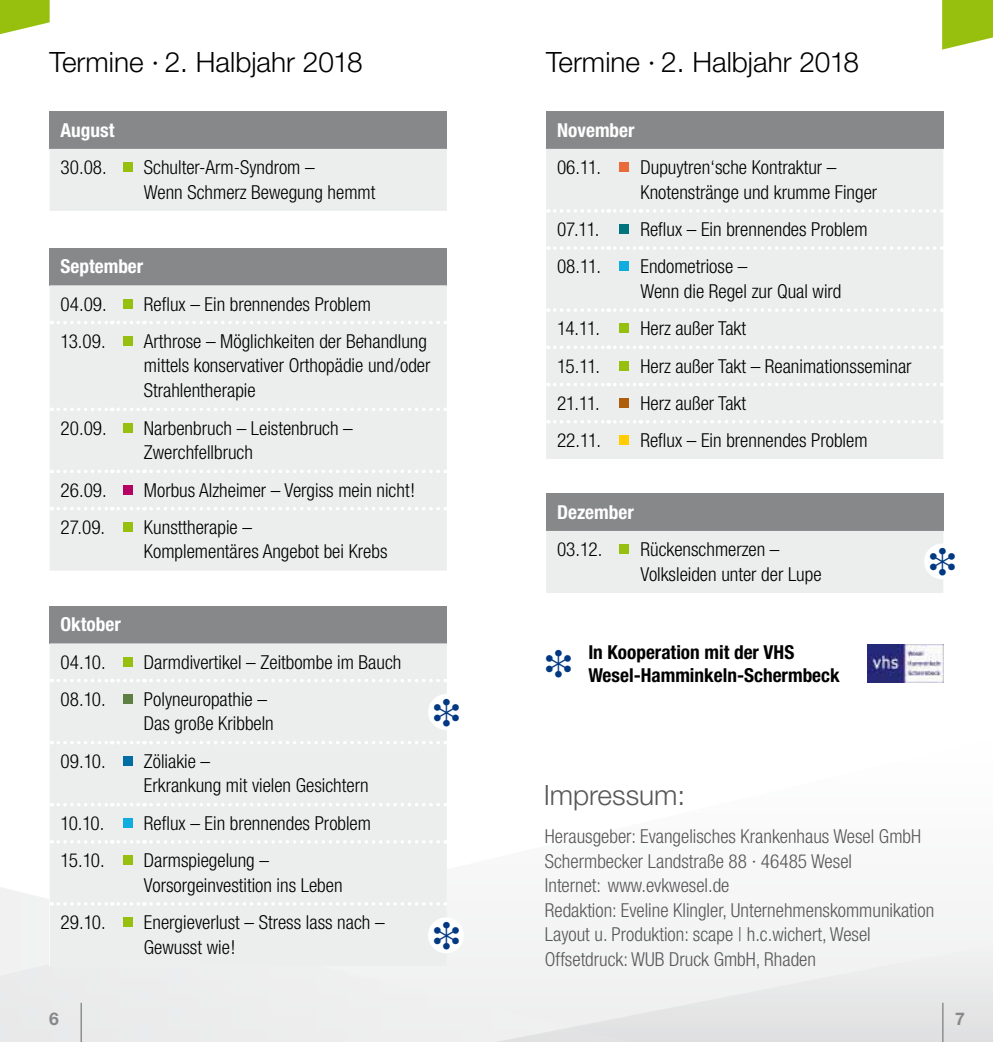
<style>
.page{position:relative;width:993px;height:1042px;background:#fff}
.page>*{position:absolute;margin:0;border:0;box-sizing:border-box;transform-origin:0 0}
.t1{font:300 28px "Helvetica Neue";color:#000}
.t2{font:300 28px "Helvetica Neue";color:#58585a}
.t3{font:300 condensed 19.25px/24.5px "Helvetica Neue";color:#000}
.t4{font:300 condensed 19.25px/24.5px "Helvetica Neue";color:#58585a}
.t5{font:700 condensed 19.25px/22.8px "Helvetica Neue";color:#000}
.t6{font:700 condensed 19.25px "Helvetica Neue";color:#fff}
.t7{font:700 17.5px "Helvetica Neue";color:#87888a}
</style>
<div class="page">
<div style="left:0;top:887px;width:992px;height:155px;background:#f1f1f2"></div>
<svg style="left:422px;top:941px;width:570px;height:101px"></svg>
<svg style="left:942px;top:0;width:50px;height:50px;background:#a4c72c"></svg>
<svg style="left:0;top:0;width:50px;height:34px"></svg>
<hr style="left:941px;top:1003px;width:2px;height:39px;background:#87888a">
<hr style="left:80px;top:1003px;width:2px;height:39px;background:#87888a">
<div style="left:50px;top:112px;width:396px;height:37px;background:#87888a"></div>
<div style="left:50px;top:149px;width:396px;height:62px;background:#eceded"></div>
<div style="left:123px;top:162px;width:9px;height:10px;background:#97bf0d"></div>
<div style="left:50px;top:248px;width:396px;height:37px;background:#87888a"></div>
<div style="left:50px;top:285px;width:396px;height:285px;background:#eceded"></div>
<svg style="left:58px;top:321px;width:87px;height:3px"></svg>
<svg style="left:151px;top:321px;width:295px;height:3px"></svg>
<svg style="left:58px;top:408px;width:87px;height:3px"></svg>
<svg style="left:151px;top:408px;width:295px;height:3px"></svg>
<svg style="left:58px;top:470px;width:87px;height:3px"></svg>
<svg style="left:151px;top:470px;width:295px;height:3px"></svg>
<svg style="left:58px;top:507px;width:87px;height:3px"></svg>
<svg style="left:151px;top:507px;width:295px;height:3px"></svg>
<div style="left:123px;top:299px;width:9px;height:9px;background:#97bf0d"></div>
<div style="left:123px;top:336px;width:9px;height:10px;background:#97bf0d"></div>
<div style="left:123px;top:423px;width:9px;height:9px;background:#97bf0d"></div>
<div style="left:123px;top:485px;width:9px;height:9px;background:#b60363"></div>
<div style="left:123px;top:522px;width:9px;height:10px;background:#97bf0d"></div>
<div style="left:546px;top:494px;width:397px;height:37px;background:#87888a"></div>
<img style="left:867px;top:644px;width:76px;height:38px">
<div style="left:546px;top:112px;width:397px;height:37px;background:#87888a"></div>
<div style="left:546px;top:149px;width:397px;height:310px;background:#eceded"></div>
<svg style="left:554px;top:420px;width:87px;height:3px"></svg>
<svg style="left:647px;top:420px;width:295px;height:3px"></svg>
<svg style="left:554px;top:383px;width:87px;height:3px"></svg>
<svg style="left:647px;top:383px;width:295px;height:3px"></svg>
<svg style="left:554px;top:345px;width:87px;height:4px"></svg>
<svg style="left:647px;top:345px;width:295px;height:4px"></svg>
<svg style="left:554px;top:308px;width:87px;height:4px"></svg>
<svg style="left:647px;top:308px;width:295px;height:4px"></svg>
<svg style="left:554px;top:209px;width:87px;height:4px"></svg>
<svg style="left:647px;top:209px;width:295px;height:4px"></svg>
<svg style="left:554px;top:246px;width:87px;height:4px"></svg>
<svg style="left:647px;top:246px;width:295px;height:4px"></svg>
<div style="left:619px;top:162px;width:10px;height:10px;background:#eb6a39"></div>
<div style="left:619px;top:224px;width:10px;height:10px;background:#00747e"></div>
<div style="left:619px;top:262px;width:10px;height:9px;background:#0face0"></div>
<div style="left:619px;top:324px;width:10px;height:9px;background:#97bf0d"></div>
<div style="left:619px;top:361px;width:10px;height:9px;background:#97bf0d"></div>
<div style="left:619px;top:398px;width:10px;height:10px;background:#ae5d0a"></div>
<div style="left:619px;top:435px;width:10px;height:10px;background:#fecc00"></div>
<div style="left:50px;top:606px;width:396px;height:37px;background:#87888a"></div>
<div style="left:50px;top:643px;width:396px;height:323px;background:#eceded"></div>
<svg style="left:58px;top:679px;width:87px;height:3px"></svg>
<svg style="left:151px;top:679px;width:295px;height:3px"></svg>
<svg style="left:58px;top:741px;width:87px;height:3px"></svg>
<svg style="left:151px;top:741px;width:295px;height:3px"></svg>
<svg style="left:58px;top:902px;width:87px;height:3px"></svg>
<svg style="left:151px;top:902px;width:295px;height:3px"></svg>
<svg style="left:58px;top:803px;width:87px;height:3px"></svg>
<svg style="left:151px;top:803px;width:295px;height:3px"></svg>
<svg style="left:58px;top:840px;width:87px;height:3px"></svg>
<svg style="left:151px;top:840px;width:295px;height:3px"></svg>
<div style="left:123px;top:657px;width:9px;height:9px;background:#97bf0d"></div>
<div style="left:123px;top:694px;width:9px;height:10px;background:#5f7e41"></div>
<div style="left:123px;top:756px;width:9px;height:10px;background:#006da4"></div>
<div style="left:123px;top:818px;width:9px;height:10px;background:#0face0"></div>
<div style="left:123px;top:855px;width:9px;height:10px;background:#97bf0d"></div>
<div style="left:123px;top:917px;width:9px;height:10px;background:#97bf0d"></div>
<div style="left:428px;top:917px;width:35px;height:36px;background:#fff;border-radius:50%"></div>
<div style="left:428px;top:694px;width:35px;height:36px;background:#fff;border-radius:50%"></div>
<div style="left:546px;top:531px;width:397px;height:62px;background:#eceded"></div>
<h1 class="t1" style="left:50px;top:45px;width:314px">Termine · 2. Halbjahr 2018</h1>
<p class="t6" style="left:61px;top:118px;width:55px">August</p>
<p class="t3" style="left:61px;top:155px;width:48px">30.08.</p>
<p class="t3" style="left:144px;top:155px;width:233px">Schulter-Arm-Syndrom –<br>Wenn Schmerz Bewegung hemmt</p>
<p class="t6" style="left:61px;top:254px;width:84px">September</p>
<p class="t3" style="left:61px;top:291px;width:48px">04.09.</p>
<p class="t3" style="left:144px;top:291px;width:228px">Reflux – Ein brennendes Problem</p>
<p class="t3" style="left:61px;top:328px;width:47px">13.09.</p>
<p class="t3" style="left:144px;top:328px;width:288px">Arthrose – Möglichkeiten der Behandlung mittels konservativer Orthopädie und/oder<br>Strahlentherapie</p>
<p class="t3" style="left:61px;top:415px;width:48px">20.09.</p>
<p class="t3" style="left:144px;top:415px;width:210px">Narbenbruch – Leistenbruch –<br>Zwerchfellbruch</p>
<p class="t3" style="left:61px;top:477px;width:48px">26.09.</p>
<p class="t3" style="left:144px;top:477px;width:273px">Morbus Alzheimer – Vergiss mein nicht!</p>
<p class="t3" style="left:61px;top:515px;width:46px">27.09.</p>
<p class="t3" style="left:144px;top:515px;width:245px">Kunsttherapie –<br>Komplementäres Angebot bei Krebs</p>
<p class="t6" style="left:61px;top:612px;width:62px">Oktober</p>
<p class="t3" style="left:61px;top:649px;width:47px">04.10.</p>
<p class="t3" style="left:144px;top:649px;width:259px">Darmdivertikel – Zeitbombe im Bauch</p>
<p class="t3" style="left:61px;top:686px;width:47px">08.10.</p>
<p class="t3" style="left:144px;top:686px;width:131px">Polyneuropathie –<br>Das große Kribbeln</p>
<p class="t3" style="left:61px;top:748px;width:47px">09.10.</p>
<p class="t3" style="left:144px;top:748px;width:226px">Zöliakie –<br>Erkrankung mit vielen Gesichtern</p>
<p class="t3" style="left:61px;top:810px;width:45px">10.10.</p>
<p class="t3" style="left:144px;top:810px;width:228px">Reflux – Ein brennendes Problem</p>
<p class="t3" style="left:61px;top:848px;width:46px">15.10.</p>
<p class="t3" style="left:144px;top:848px;width:200px">Darmspiegelung –<br>Vorsorgeinvestition ins Leben</p>
<p class="t3" style="left:61px;top:910px;width:47px">29.10.</p>
<p class="t3" style="left:144px;top:910px;width:242px">Energieverlust – Stress lass nach –<br>Gewusst wie!</p>
<h1 class="t1" style="left:546px;top:45px;width:314px">Termine · 2. Halbjahr 2018</h1>
<p class="t6" style="left:557px;top:118px;width:79px">November</p>
<p class="t3" style="left:557px;top:155px;width:45px">06.11.</p>
<p class="t3" style="left:640px;top:155px;width:238px">Dupuytren‘sche Kontraktur –<br>Knotenstränge und krumme Finger</p>
<p class="t3" style="left:557px;top:217px;width:44px">07.11.</p>
<p class="t3" style="left:640px;top:217px;width:228px">Reflux – Ein brennendes Problem</p>
<p class="t3" style="left:557px;top:254px;width:45px">08.11.</p>
<p class="t3" style="left:640px;top:254px;width:202px">Endometriose –<br>Wenn die Regel zur Qual wird</p>
<p class="t3" style="left:557px;top:316px;width:44px">14.11.</p>
<p class="t3" style="left:640px;top:316px;width:107px">Herz außer Takt</p>
<p class="t3" style="left:557px;top:353px;width:45px">15.11.</p>
<p class="t3" style="left:640px;top:353px;width:272px">Herz außer Takt – Reanimationsseminar</p>
<p class="t3" style="left:557px;top:390px;width:44px">21.11.</p>
<p class="t3" style="left:640px;top:390px;width:107px">Herz außer Takt</p>
<p class="t3" style="left:557px;top:428px;width:45px">22.11.</p>
<p class="t3" style="left:640px;top:428px;width:228px">Reflux – Ein brennendes Problem</p>
<p class="t6" style="left:557px;top:500px;width:78px">Dezember</p>
<p class="t3" style="left:557px;top:537px;width:47px">03.12.</p>
<p class="t3" style="left:640px;top:537px;width:182px">Rückenschmerzen –<br>Volksleiden unter der Lupe</p>
<p class="t5" style="left:588px;top:640px;width:253px">In Kooperation mit der VHS<br>Wesel-Hamminkeln-Schermbeck</p>
<h1 class="t2" style="left:543px;top:778px;width:143px">Impressum:</h1>
<p class="t4" style="left:544px;top:824px;width:391px">Herausgeber: Evangelisches Krankenhaus Wesel GmbH Schermbecker Landstraße 88 · 46485 Wesel<br>Internet: www.evkwesel.de<br>Redaktion: Eveline Klingler, Unternehmenskommunikation Layout u. Produktion: scape | h.c.wichert, Wesel Offsetdruck: WUB Druck GmbH, Rhaden</p>
<p class="t7" style="left:49px;top:1007px;width:11px">6</p>
<p class="t7" style="left:954px;top:1007px;width:11px">7</p>
</div>
